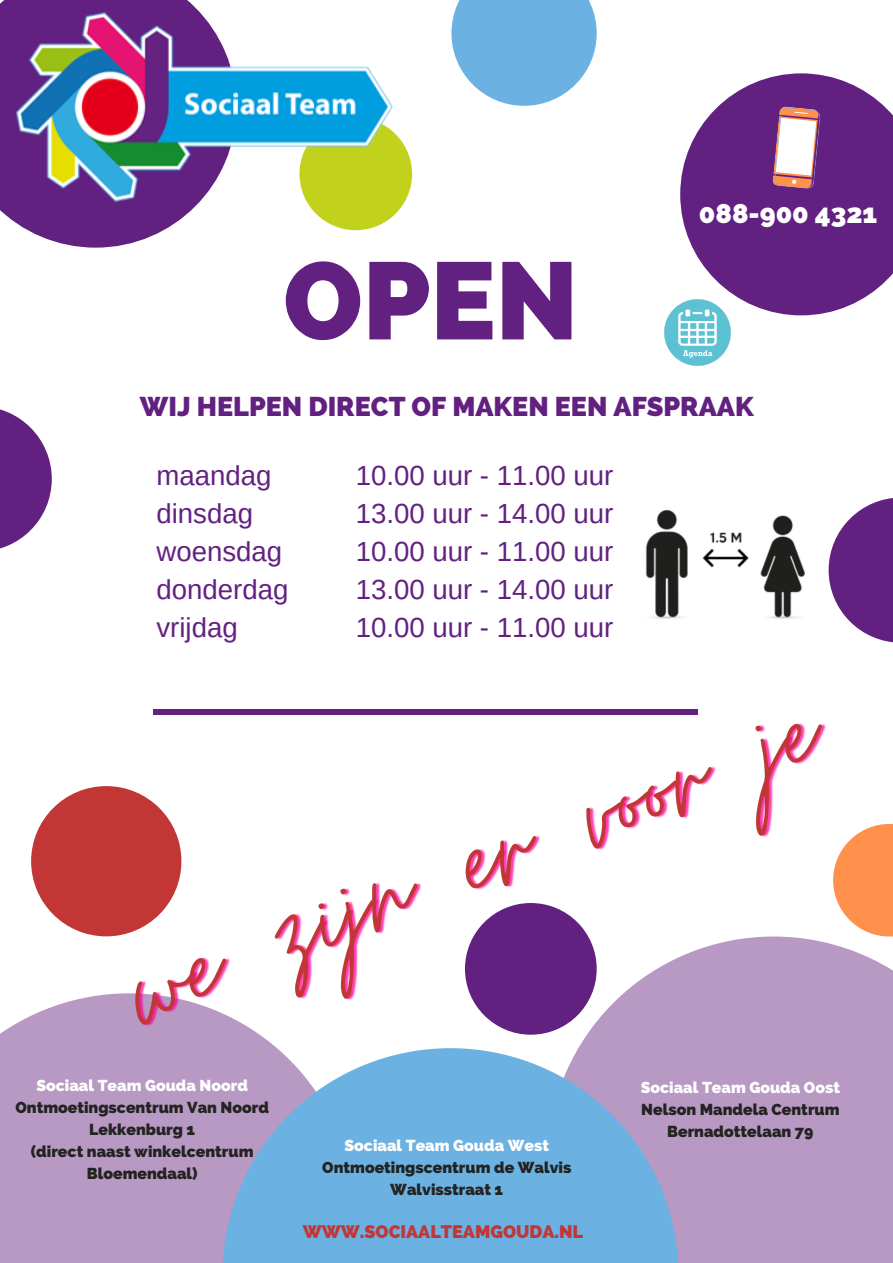
<style>
.page{position:relative;width:893px;height:1263px;background:#fff}
.page>*{position:absolute;margin:0;border:0;box-sizing:border-box;transform-origin:0 0}
.t1{font:800 109.27px "Raleway";color:#622181}
.t2{font:27.6px "Arimo";color:#622181}
.t3{font:800 27px "Raleway";color:#622181}
.t4{font:800 27px "Raleway";color:#fff}
.t5{font:800 18px "Raleway";color:#c23636}
.t6{font:800 15.75px/22px "Raleway";color:#232321;text-align:center}
.t7{font:800 15.75px "Raleway";color:#fff}
</style>
<div class="page">
<div style="left:678px;top:936px;width:215px;height:327px;background:#b799c4"></div>
<div style="left:31px;top:786px;width:150px;height:150px;background:#c23636;border-radius:50%"></div>
<svg style="left:0;top:0;width:200px;height:248px;fill:#622181"></svg>
<svg style="left:680px;top:73px;width:213px;height:242px;fill:#622181"></svg>
<svg style="left:0;top:409px;width:52px;height:140px"></svg>
<svg style="left:828px;top:498px;width:65px;height:145px"></svg>
<svg style="left:451px;top:0;width:145px;height:106px"></svg>
<div style="left:299px;top:118px;width:113px;height:112px;background:#c2d11c;border-radius:50%"></div>
<div style="left:862px;top:824px;width:31px;height:112px;background:#ff914d"></div>
<img style="left:14px;top:11px;width:381px;height:191px">
<img style="left:645px;top:509px;width:160px;height:110px">
<div style="left:0;top:996px;width:222px;height:267px;background:#b799c4"></div>
<svg style="left:222px;top:1088px;width:456px;height:175px;background:#75addd"></svg>
<img style="left:664px;top:299px;width:67px;height:67px">
<img style="left:93px;top:633px;width:769px;height:455px">
<svg style="left:772px;top:106px;width:49px;height:83px"></svg>
<p class="t1" style="left:283px;top:237px;width:296px">OPEN</p>
<p class="t4" style="left:699px;top:198px;width:180px">088-900 4321</p>
<p class="t3" style="left:140px;top:390px;width:615px">WIJ HELPEN DIRECT OF MAKEN EEN AFSPRAAK</p>
<p class="t2" style="left:156px;top:460px;width:117px">maandag</p>
<p class="t2" style="left:156px;top:498px;width:98px">dinsdag</p>
<p class="t2" style="left:156px;top:536px;width:127px">woensdag</p>
<p class="t2" style="left:156px;top:574px;width:133px">donderdag</p>
<p class="t2" style="left:156px;top:612px;width:83px">vrijdag</p>
<p class="t2" style="left:356px;top:460px;width:259px">10.00 uur - 11.00 uur</p>
<p class="t2" style="left:356px;top:498px;width:259px">13.00 uur - 14.00 uur</p>
<p class="t2" style="left:356px;top:536px;width:259px">10.00 uur - 11.00 uur</p>
<p class="t2" style="left:356px;top:574px;width:259px">13.00 uur - 14.00 uur</p>
<p class="t2" style="left:356px;top:612px;width:259px">10.00 uur - 11.00 uur</p>
<p class="t7" style="left:36px;top:1076px;width:213px">Sociaal Team Gouda Noord</p>
<p class="t6" style="left:15px;top:1096px;width:255px">Ontmoetingscentrum Van Noord</p>
<p class="t6" style="left:89px;top:1118px;width:107px">Lekkenburg 1</p>
<p class="t6" style="left:31px;top:1140px;width:224px">(direct naast winkelcentrum<br>Bloemendaal)</p>
<p class="t7" style="left:344px;top:1136px;width:206px">Sociaal Team Gouda West</p>
<p class="t6" style="left:322px;top:1156px;width:250px">Ontmoetingscentrum de Walvis</p>
<p class="t6" style="left:390px;top:1178px;width:114px">Walvisstraat 1</p>
<p class="t5" style="left:303px;top:1221px;width:282px">WWW.SOCIAALTEAMGOUDA.NL</p>
<p class="t7" style="left:641px;top:1078px;width:201px">Sociaal Team Gouda Oost</p>
<p class="t6" style="left:641px;top:1098px;width:200px">Nelson Mandela Centrum</p>
<p class="t6" style="left:667px;top:1120px;width:148px">Bernadottelaan 79</p>
</div>
